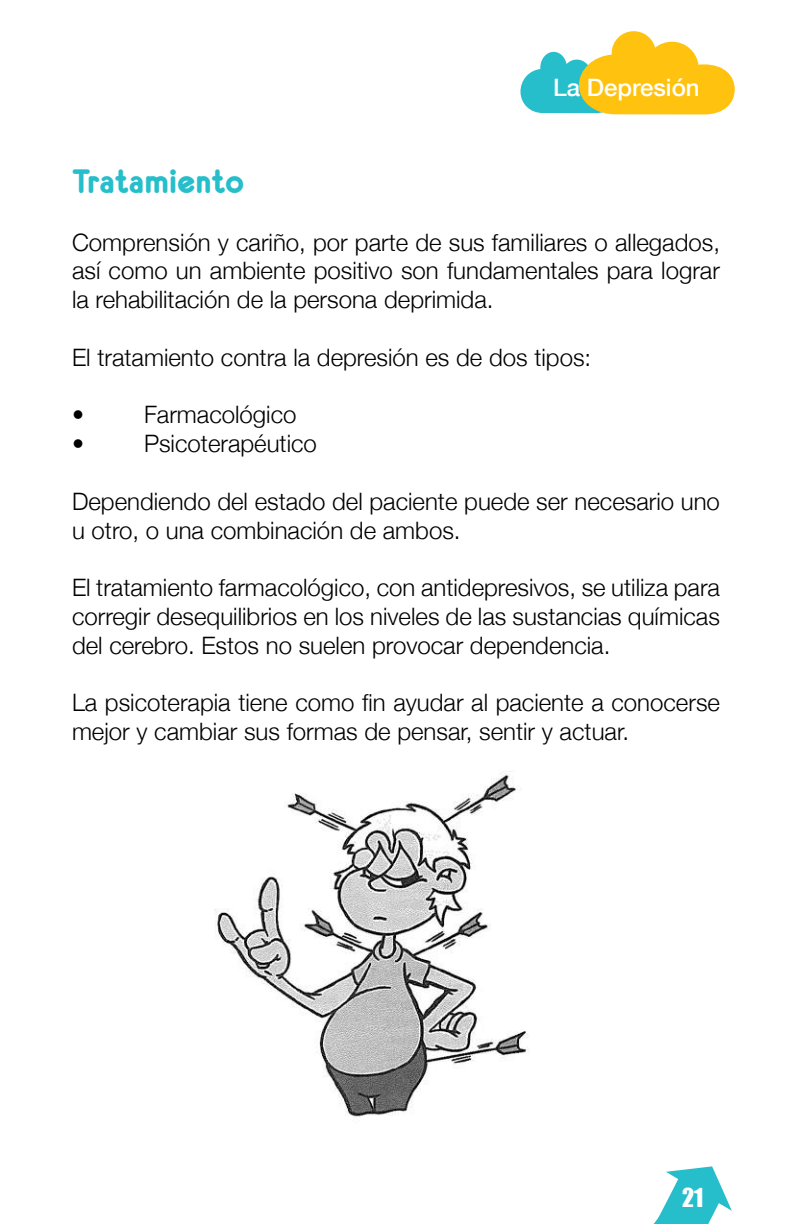
<style>
.page{position:relative;width:792px;height:1224px;background:#fff}
.page>*{position:absolute;margin:0;border:0;box-sizing:border-box;transform-origin:0 0}
.t1{font:36px "Eurofurencebold";color:#26beca}
.t2{font:300 24px/28.8px "Helvetica Neue";color:#000;text-align:justify}
.t3{font:500 24px "Helvetica Neue";color:#fff}
.t4{font:24px "Impact";color:#fff}
</style>
<div class="page">
<svg style="left:653px;top:1166px;width:79px;height:58px"></svg>
<svg style="left:520px;top:31px;width:215px;height:84px"></svg>
<img style="left:214px;top:770px;width:315px;height:347px">
<h1 class="t1" style="left:72px;top:163px;width:174px">Tratamiento</h1>
<p class="t3" style="left:553px;top:68px;width:148px">La Depresión</p>
<p class="t2" style="left:72px;top:226px;width:650px">Comprensión y cariño, por parte de sus familiares o allegados, así como un ambiente positivo son fundamentales para lograr la rehabilitación de la persona deprimida.</p>
<p class="t2" style="left:72px;top:341px;width:521px">El tratamiento contra la depresión es de dos tipos:</p>
<p class="t2" style="left:72px;top:399px;width:13px">•</p>
<p class="t2" style="left:144px;top:399px;width:154px">Farmacológico</p>
<p class="t2" style="left:72px;top:428px;width:13px">•</p>
<p class="t2" style="left:144px;top:428px;width:174px">Psicoterapéutico</p>
<p class="t2" style="left:72px;top:485px;width:649px">Dependiendo del estado del paciente puede ser necesario uno u otro, o una combinación de ambos.</p>
<p class="t2" style="left:72px;top:572px;width:650px">El tratamiento farmacológico, con antidepresivos, se utiliza para corregir desequilibrios en los niveles de las sustancias químicas del cerebro. Estos no suelen provocar dependencia.</p>
<p class="t2" style="left:72px;top:687px;width:650px">La psicoterapia tiene como fin ayudar al paciente a conocerse mejor y cambiar sus formas de pensar, sentir y actuar.</p>
<p class="t4" style="left:682px;top:1179px;width:23px">21</p>
</div>
